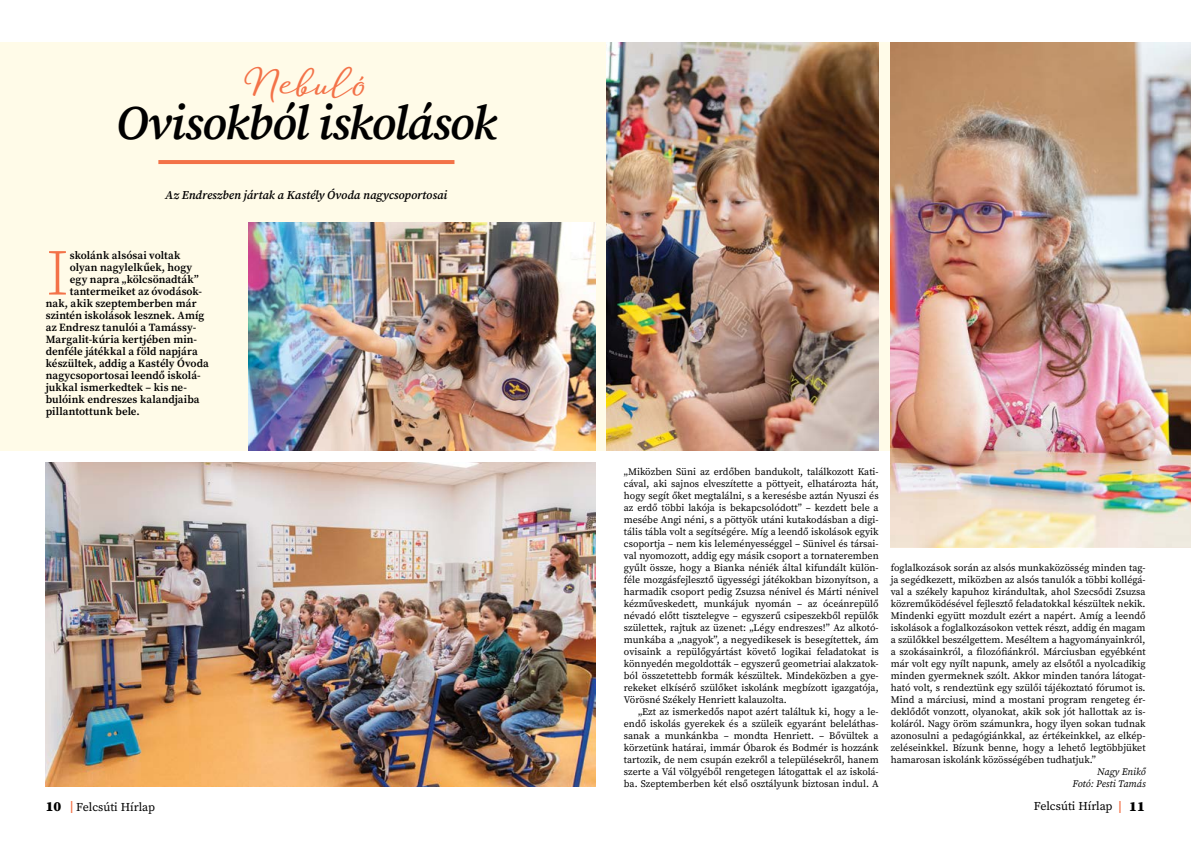
<style>
.page{position:relative;width:1191px;height:842px;background:#fff}
.page>*{position:absolute;margin:0;border:0;box-sizing:border-box;transform-origin:0 0}
.t1{font:64.4px "Source Serif Variable";color:#f37248}
.t2{font:italic 48px "Source Serif Variable";letter-spacing:-.005em;color:#000}
.t3{font:700 30px "Guess Pro";letter-spacing:.02em;color:#f37248}
.t4{font:italic 12px "Source Serif Variable";letter-spacing:.025em;color:#000}
.t5{font:12px "Source Serif Variable";color:#000}
.t6{font:11px "Source Serif Variable";letter-spacing:.015em;color:#000}
.t7{font:10px/12px "Source Serif Variable";color:#000;text-align:justify}
.t8{font:italic 10px/12px "Source Serif Variable";color:#000;text-align:right}
.s1{font-size:14px}
.s2{color:#f37248}
</style>
<div class="page">
<div style="left:0;top:43px;width:1191px;height:408px;background:#fffbe8"></div>
<hr style="left:158px;top:160px;width:296px;height:4px;background:#f37248">
<img style="left:45px;top:463px;width:550px;height:324px">
<img style="left:248px;top:223px;width:347px;height:228px">
<img style="left:890px;top:43px;width:301px;height:504px">
<img style="left:607px;top:43px;width:271px;height:408px">
<h3 class="t3" style="left:241px;top:63px;width:132px">Nebuló</h3>
<h2 class="t2" style="left:116px;top:90px;width:380px">Ovisokból iskolások</h2>
<p class="t4" style="left:165px;top:186px;width:283px">Az Endreszben jártak a Kastély Óvoda nagycsoportosai</p>
<h1 class="t1" style="left:46px;top:230px;width:25px">I</h1>
<p class="t6" style="left:70px;top:248px;width:112px">skolánk alsósai voltak</p>
<p class="t6" style="left:70px;top:260px;width:124px">olyan nagylelkűek, hogy</p>
<p class="t6" style="left:70px;top:272px;width:130px">egy napra „kölcsönadták”</p>
<p class="t6" style="left:70px;top:284px;width:134px">tantermeiket az óvodások-</p>
<p class="t6" style="left:46px;top:296px;width:152px">nak, akik szeptemberben már</p>
<p class="t6" style="left:46px;top:308px;width:160px">szintén iskolások lesznek. Amíg</p>
<p class="t6" style="left:46px;top:320px;width:152px">az Endresz tanulói a Tamássy-</p>
<p class="t6" style="left:46px;top:332px;width:153px">Margalit-kúria kertjében min-</p>
<p class="t6" style="left:46px;top:344px;width:153px">denféle játékkal a föld napjára</p>
<p class="t6" style="left:46px;top:356px;width:165px">készültek, addig a Kastély Óvoda</p>
<p class="t6" style="left:46px;top:368px;width:156px">nagycsoportosai leendő iskolá-</p>
<p class="t6" style="left:46px;top:380px;width:143px">jukkal ismerkedtek – kis ne-</p>
<p class="t6" style="left:46px;top:392px;width:155px">bulóink endreszes kalandjaiba</p>
<p class="t6" style="left:46px;top:404px;width:96px">pillantottunk bele.</p>
<p class="t7" style="left:624px;top:465px;width:256px">„Miközben Süni az erdőben bandukolt, találkozott Kati&shy;cával, aki sajnos elveszítette a pöttyeit, elhatározta hát, hogy segít őket megtalálni, s a keresésbe aztán Nyuszi és az erdő többi lakója is bekapcsolódott” – kezdett bele a mesébe Angi néni, s a pöttyök utáni kutakodásban a digi&shy;tális tábla volt a segítségére. Míg a leendő iskolások egyik csoportja – nem kis leleményességgel – Sünivel és társai&shy;val nyomozott, addig egy másik csoport a tornateremben gyűlt össze, hogy a Bianka néniék által kifundált külön&shy;féle mozgásfejlesztő ügyességi játékokban bizonyítson, a harmadik csoport pedig Zsuzsa nénivel és Márti nénivel kézműveskedett, munkájuk nyomán – az óceánrepülő névadó előtt tisztelegve – egyszerű csipeszekből repülők születtek, rajtuk az üzenet: „Légy endreszes!” Az alkotó&shy;munkába a „nagyok”, a negyedikesek is besegítettek, ám ovisaink a repülőgyártást követő logikai feladatokat is könnyedén megoldották – egyszerű geometriai alakzatok&shy;ból összetettebb formák készültek. Mindeközben a gye&shy;rekeket elkísérő szülőket iskolánk megbízott igazgatója, Vörösné Székely Henriett kalauzolta.</p>
<p class="t7" style="left:624px;top:705px;width:256px;text-indent:14px">„Ezt az ismerkedős napot azért találtuk ki, hogy a le&shy;endő iskolás gyerekek és a szüleik egyaránt beleláthas&shy;sanak a munkánkba – mondta Henriett. – Bővültek a körzetünk határai, immár Óbarok és Bodmér is hozzánk tartozik, de nem csupán ezekről a településekről, hanem szerte a Vál völgyéből rengetegen látogattak el az iskolá&shy;ba. Szeptemberben két első osztályunk biztosan indul. A</p>
<p class="t7" style="left:890px;top:561px;width:256px">foglalkozások során az alsós munkaközösség minden tag&shy;ja segédkezett, miközben az alsós tanulók a többi kollégá&shy;val a székely kapuhoz kirándultak, ahol Szecsődi Zsuzsa közreműködésével fejlesztő feladatokkal készültek nekik.<br>Mindenki együtt mozdult ezért a napért. Amíg a leendő iskolások a foglalkozásokon vettek részt, addig én magam a szülőkkel beszélgettem. Meséltem a hagyományainkról, a szokásainkról, a filozófiánkról. Márciusban egyébként már volt egy nyílt napunk, amely az elsőtől a nyolcadikig minden gyermeknek szólt. Akkor minden tanóra látogat&shy;ható volt, s rendeztünk egy szülői tájékoztató fórumot is.<br>Mind a márciusi, mind a mostani program rengeteg ér&shy;deklődőt vonzott, olyanokat, akik sok jót hallottak az is&shy;koláról. Nagy öröm számunkra, hogy ilyen sokan tudnak azonosulni a pedagógiánkkal, az értékeinkkel, az elkép&shy;zeléseinkkel. Bízunk benne, hogy a lehető legtöbbjüket hamarosan iskolánk közösségében tudhatjuk.”</p>
<p class="t8" style="left:1072px;top:765px;width:75px">Nagy Enikő<br>Fotó: Pesti Tamás</p>
<p class="t5" style="left:46px;top:798px;width:111px"><span class="s1">10</span> <span class="s2">|</span> Felcsúti Hírlap</p>
<p class="t5" style="left:1034px;top:797px;width:112px">Felcsúti Hírlap <span class="s2">|</span> <span class="s1">11</span></p>
</div>
